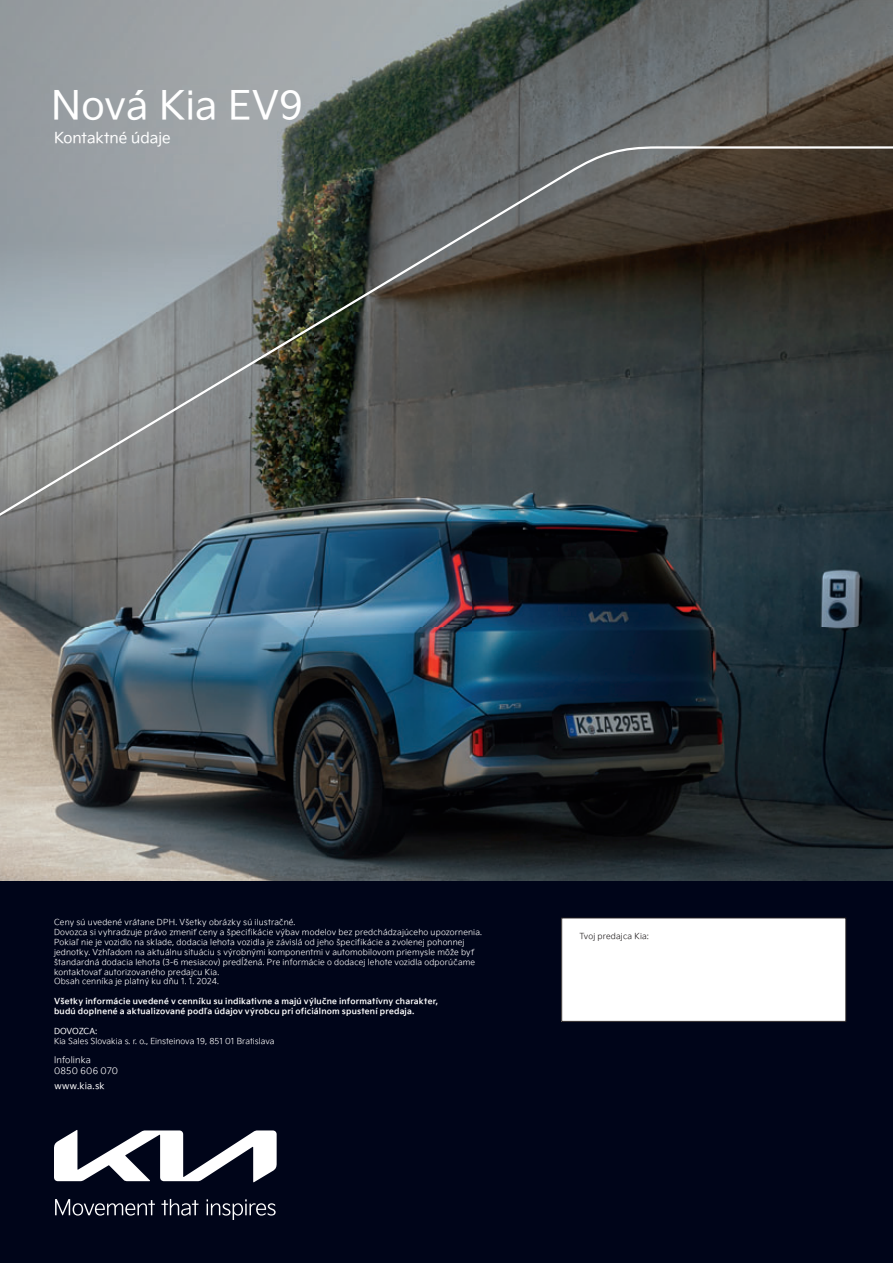
<style>
.page{position:relative;width:893px;height:1263px;background:#fff}
.page>*{position:absolute;margin:0;border:0;box-sizing:border-box;transform-origin:0 0}
.t1{font:39px "Kia Signature";color:#fff}
.t2{font:15px "Kia Signature";color:#fff}
.t3{font:300 9px/10.8px "Kia Signature";letter-spacing:.02em;color:#fff}
.t4{font:9px "Kia Signature";letter-spacing:.025em;color:#fff}
.t5{font:300 8.25px/9.9px "Kia Signature";letter-spacing:.02em;color:#fff}
.t6{font:700 8.25px/9.9px "Kia Signature";letter-spacing:.02em;color:#fff}
.t7{font:300 8.25px "Kia Signature";color:#fff}
.t8{font:300 8.25px "Kia Signature";letter-spacing:.015em;color:#231f20}
.t9{font:8.25px "Kia Signature";letter-spacing:-.02em;color:#fff}
</style>
<div class="page">
<img style="left:0;top:0;width:893px;height:882px">
<div style="left:0;top:882px;width:893px;height:381px;background:#000519"></div>
<div style="left:562px;top:918px;width:284px;height:103px;background:#fff"></div>
<div style="left:561px;top:917px;width:285px;height:105px;border:1px solid #231f20"></div>
<svg style="left:54px;top:1130px;width:223px;height:52px"></svg>
<svg style="left:55px;top:1199px;width:100px;height:16px"></svg>
<svg style="left:161px;top:1199px;width:37px;height:16px"></svg>
<svg style="left:207px;top:1199px;width:69px;height:21px"></svg>
<svg style="left:0;top:145px;width:893px;height:380px;background:#565b59"></svg>
<h1 class="t1" style="left:51px;top:90px;width:254px">Nová Kia EV9</h1>
<h2 class="t2" style="left:54px;top:132px;width:118px">Kontaktné údaje</h2>
<p class="t5" style="left:54px;top:918px;width:430px">Ceny sú uvedené vrátane DPH. Všetky obrázky sú ilustračné.<br>Dovozca si vyhradzuje právo zmeniť ceny a špecifikácie výbav modelov bez predchádzajúceho upozornenia.<br>Pokiaľ nie je vozidlo na sklade, dodacia lehota vozidla je závislá od jeho špecifikácie a zvolenej pohonnej jednotky. Vzhľadom na aktuálnu situáciu s výrobnými komponentmi v automobilovom priemysle môže byť štandardná dodacia lehota (3-6 mesiacov) predĺžená. Pre informácie o dodacej lehote vozidla odporúčame kontaktovať autorizovaného predajcu Kia.<br>Obsah cenníka je platný ku dňu 1. 1. 2024.</p>
<p class="t6" style="left:54px;top:997px;width:386px">Všetky informácie uvedené v cenníku su indikativne a majú výlučne informatívny charakter, budú doplnené a aktualizované podľa údajov výrobcu pri oficiálnom spustení predaja.</p>
<p class="t9" style="left:54px;top:1028px;width:45px">DOVOZCA:</p>
<p class="t7" style="left:54px;top:1037px;width:222px">Kia Sales Slovakia s. r. o., Einsteinova 19, 851 01 Bratislava</p>
<p class="t3" style="left:54px;top:1055px;width:66px">Infolinka<br>0850 606 070</p>
<p class="t4" style="left:54px;top:1082px;width:52px">www.kia.sk</p>
<p class="t8" style="left:579px;top:933px;width:71px">Tvoj predajca Kia:</p>
</div>
